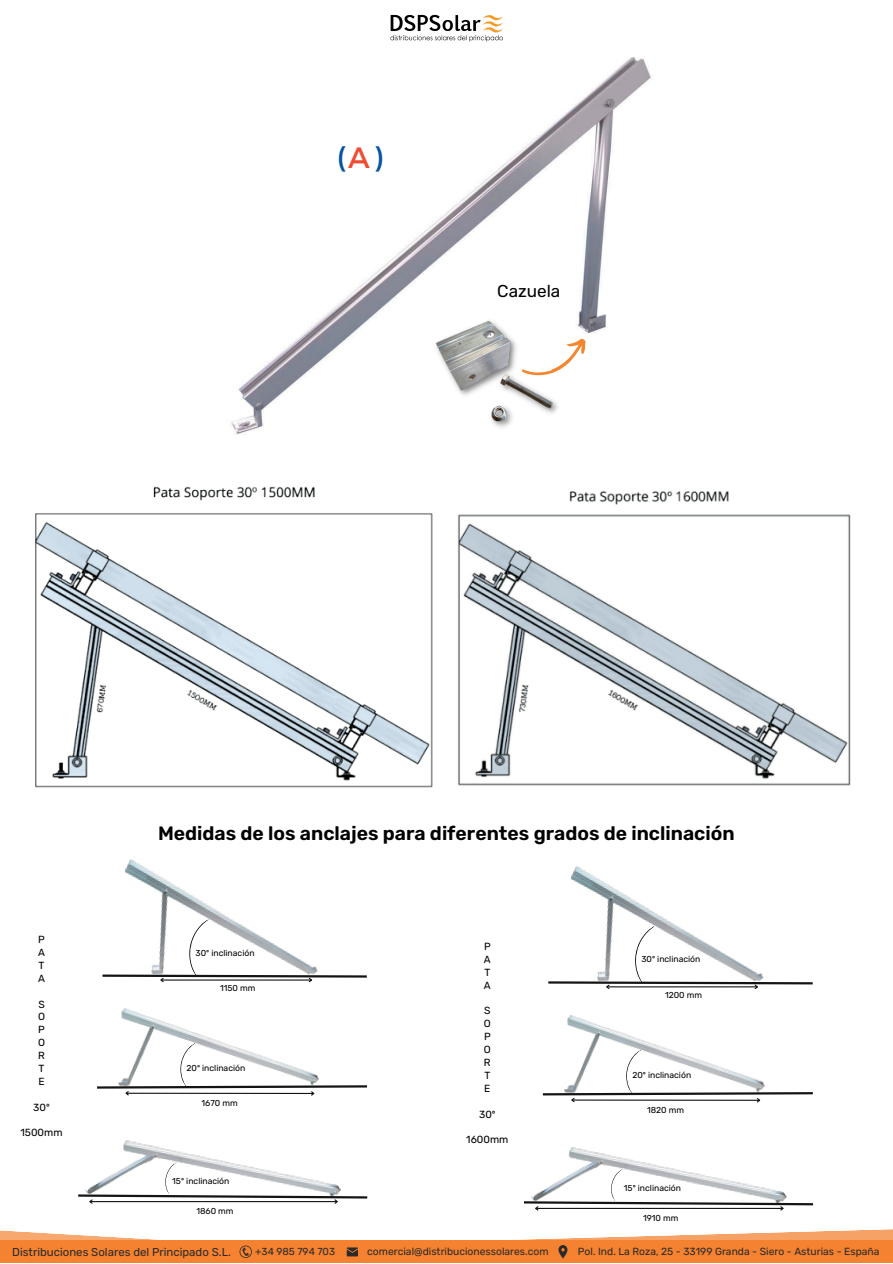
<style>
.page{position:relative;width:893px;height:1264px;background:#fff}
.page>*{position:absolute;margin:0;border:0;box-sizing:border-box;transform-origin:0 0}
.t1{font:29.4px "Montserrat";color:#0753a1}
.t2{font:600 19.35px "Rubik";color:#000}
.t3{font:17.1px "Rubik";color:#000}
.t4{font:11.4px "Rubik";color:#2a2a2a}
.t5{font:10.35px "Rubik";color:#2a2a2a}
.t6{font:10.35px "Rubik";color:#000}
.t7{font:10.2px "Rubik";color:#2a2a2a}
.t8{font:8.55px "Rubik";color:#000}
.s1{color:#ef4c33}
</style>
<div class="page">
<svg style="left:0;top:1229px;width:892px;height:33px"></svg>
<img style="left:390px;top:14px;width:113px;height:27px">
<img style="left:230px;top:57px;width:421px;height:378px">
<img style="left:433px;top:316px;width:128px;height:115px">
<svg style="left:521px;top:334px;width:71px;height:53px"></svg>
<img style="left:457px;top:491px;width:394px;height:295px">
<img style="left:35px;top:487px;width:398px;height:301px">
<img style="left:125px;top:859px;width:105px;height:59px">
<img style="left:121px;top:1008px;width:101px;height:34px">
<img style="left:123px;top:1140px;width:100px;height:21px">
<div style="left:89px;top:766px;width:244px;height:8px;background:#fff"></div>
<div style="left:109px;top:761px;width:146px;height:9px;background:#fff"></div>
<div style="left:512px;top:763px;width:240px;height:11px;background:#fff"></div>
<div style="left:538px;top:758px;width:145px;height:11px;background:#fff"></div>
<svg style="left:102px;top:918px;width:265px;height:65px"></svg>
<svg style="left:97px;top:1042px;width:270px;height:54px"></svg>
<svg style="left:78px;top:1161px;width:290px;height:43px"></svg>
<img style="left:570px;top:866px;width:106px;height:59px">
<img style="left:567px;top:1015px;width:101px;height:34px">
<img style="left:569px;top:1147px;width:100px;height:21px">
<svg style="left:548px;top:925px;width:265px;height:64px"></svg>
<svg style="left:542px;top:1049px;width:271px;height:54px"></svg>
<svg style="left:524px;top:1168px;width:290px;height:43px"></svg>
<p class="t1" style="left:337px;top:138px;width:47px">(<span class="s1">A</span>)</p>
<p class="t3" style="left:497px;top:281px;width:65px">Cazuela</p>
<p class="t6" style="left:38px;top:933px;width:8px">P</p>
<p class="t6" style="left:38px;top:946px;width:8px">A</p>
<p class="t6" style="left:39px;top:959px;width:7px">T</p>
<p class="t6" style="left:38px;top:972px;width:8px">A</p>
<p class="t6" style="left:38px;top:997px;width:8px">S</p>
<p class="t6" style="left:38px;top:1010px;width:8px">O</p>
<p class="t6" style="left:38px;top:1023px;width:8px">P</p>
<p class="t6" style="left:38px;top:1036px;width:8px">O</p>
<p class="t6" style="left:38px;top:1049px;width:8px">R</p>
<p class="t6" style="left:39px;top:1062px;width:7px">T</p>
<p class="t6" style="left:38px;top:1075px;width:8px">E</p>
<p class="t6" style="left:33px;top:1100px;width:18px">30º</p>
<p class="t6" style="left:21px;top:1126px;width:43px">1500mm</p>
<p class="t2" style="left:158px;top:821px;width:578px">Medidas de los anclajes para diferentes grados de inclinación</p>
<p class="t8" style="left:195px;top:947px;width:60px">30º inclinación</p>
<p class="t8" style="left:220px;top:983px;width:37px">1150 mm</p>
<p class="t8" style="left:186px;top:1062px;width:60px">20º inclinación</p>
<p class="t8" style="left:202px;top:1097px;width:38px">1670 mm</p>
<p class="t8" style="left:172px;top:1176px;width:59px">15º inclinación</p>
<p class="t8" style="left:196px;top:1206px;width:39px">1860 mm</p>
<p class="t6" style="left:484px;top:940px;width:8px">P</p>
<p class="t6" style="left:484px;top:953px;width:8px">A</p>
<p class="t6" style="left:484px;top:966px;width:7px">T</p>
<p class="t6" style="left:484px;top:978px;width:8px">A</p>
<p class="t6" style="left:484px;top:1004px;width:8px">S</p>
<p class="t6" style="left:484px;top:1017px;width:8px">O</p>
<p class="t6" style="left:484px;top:1030px;width:8px">P</p>
<p class="t6" style="left:484px;top:1043px;width:8px">O</p>
<p class="t6" style="left:484px;top:1056px;width:8px">R</p>
<p class="t6" style="left:484px;top:1069px;width:7px">T</p>
<p class="t6" style="left:484px;top:1082px;width:8px">E</p>
<p class="t6" style="left:479px;top:1107px;width:18px">30º</p>
<p class="t6" style="left:466px;top:1133px;width:44px">1600mm</p>
<p class="t8" style="left:641px;top:954px;width:60px">30º inclinación</p>
<p class="t8" style="left:665px;top:989px;width:39px">1200 mm</p>
<p class="t8" style="left:632px;top:1069px;width:60px">20º inclinación</p>
<p class="t8" style="left:647px;top:1104px;width:39px">1820 mm</p>
<p class="t8" style="left:624px;top:1182px;width:59px">15º inclinación</p>
<p class="t8" style="left:643px;top:1213px;width:37px">1910 mm</p>
<p class="t4" style="left:12px;top:1244px;width:220px">Distribuciones Solares del Principado S.L.</p>
<p class="t7" style="left:255px;top:1245px;width:81px">+34 985 794 703</p>
<p class="t5" style="left:367px;top:1245px;width:183px">comercial@distribucionessolares.com</p>
<p class="t5" style="left:578px;top:1245px;width:303px">Pol. Ind. La Roza, 25 - 33199 Granda - Siero - Asturias - España</p>
</div>
